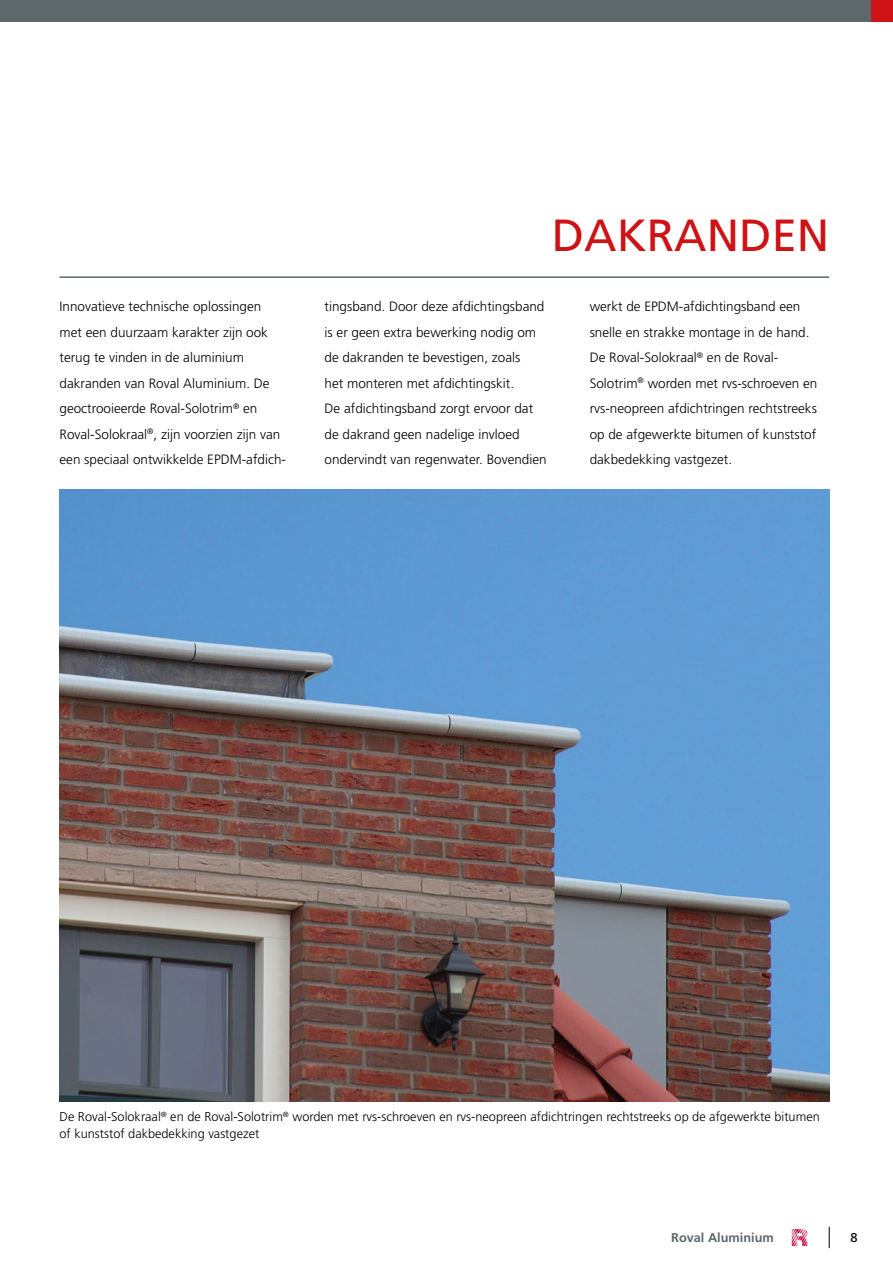
<style>
.page{position:relative;width:893px;height:1263px;background:#fff}
.page>*{position:absolute;margin:0;border:0;box-sizing:border-box;transform-origin:0 0}
.t1{font:45px "Frutiger LT Std";color:#cd1316}
.t2{font:300 13.5px/25.5px "Frutiger";color:#000}
.t3{font:300 12.75px/16.5px "Frutiger LT Std";color:#000}
.t4{font:700 12.75px "Frutiger LT Std";color:#5d686d}
.t5{font:12.75px "Frutiger";color:#000}
</style>
<div class="page">
<hr style="left:60px;top:276px;width:769px;height:2px;background:#5d686d">
<img style="left:60px;top:490px;width:769px;height:611px">
<div style="left:0;top:0;width:893px;height:21px;background:#5d686d"></div>
<div style="left:872px;top:0;width:21px;height:21px;background:#cd1316"></div>
<svg style="left:792px;top:1229px;width:16px;height:17px"></svg>
<svg style="left:829px;top:1227px;width:1px;height:21px"></svg>
<h1 class="t1" style="left:552px;top:209px;width:279px">DAKRANDEN</h1>
<p class="t2" style="left:60px;top:294px;width:228px">Innovatieve technische oplossingen met een duurzaam karakter zijn ook terug te vinden in de aluminium dakranden van Roval Aluminium. De geoctrooieerde Roval-Solotrim<sup>®</sup> en Roval-Solokraal<sup>®</sup>, zijn voorzien zijn van een speciaal ontwikkelde EPDM-afdich-</p>
<p class="t2" style="left:325px;top:294px;width:224px">tingsband. Door deze afdichtingsband is er geen extra bewerking nodig om de dakranden te bevestigen, zoals<br>het monteren met afdichtingskit.<br>De afdichtingsband zorgt ervoor dat de dakrand geen nadelige invloed ondervindt van regenwater. Bovendien</p>
<p class="t2" style="left:590px;top:294px;width:229px">werkt de EPDM-afdichtingsband een snelle en strakke montage in de hand.<br>De Roval-Solokraal<sup>®</sup> en de Roval-Solotrim<sup>®</sup> worden met rvs-schroeven en rvs-neopreen afdichtringen rechtstreeks op de afgewerkte bitumen of kunststof dakbedekking vastgezet.</p>
<p class="t3" style="left:60px;top:1109px;width:762px">De Roval-Solokraal<sup>®</sup> en de Roval-Solotrim<sup>®</sup> worden met rvs-schroeven en rvs-neopreen afdichtringen rechtstreeks op de afgewerkte bitumen of kunststof dakbedekking vastgezet</p>
<p class="t4" style="left:671px;top:1230px;width:104px">Roval Aluminium</p>
<p class="t5" style="left:850px;top:1230px;width:9px">8</p>
</div>
